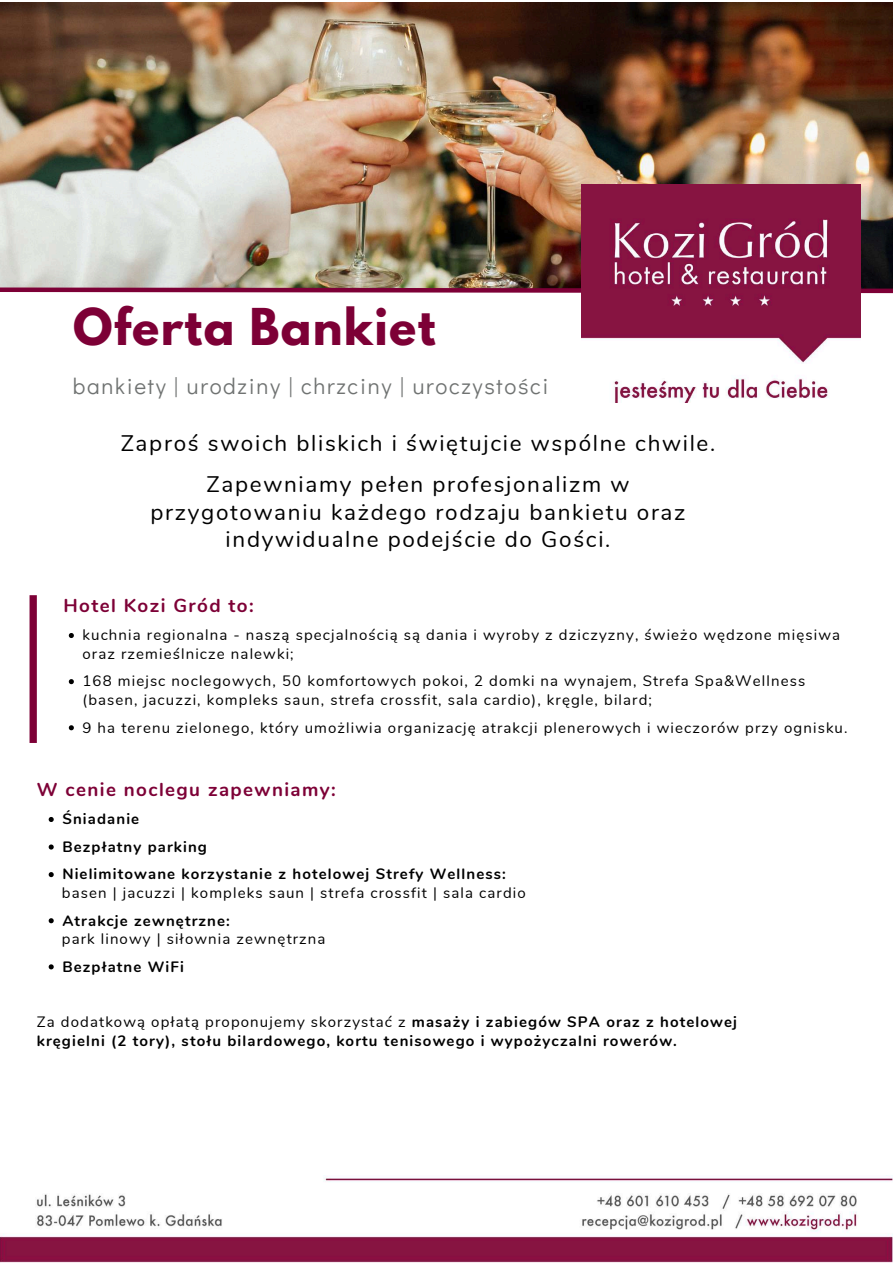
<style>
.page{position:relative;width:893px;height:1263px;background:#fff}
.page>*{position:absolute;margin:0;border:0;box-sizing:border-box;transform-origin:0 0}
.t1{font:700 45px "League Spartan";letter-spacing:.03em;color:#7d0036}
.t2{font:22.5px/41.6px "Nunito";letter-spacing:.075em;color:#000;text-align:center}
.t3{font:22.5px "Didact Gothic";letter-spacing:.075em;color:#707372}
.t4{font:700 18.75px "Nunito";letter-spacing:.075em;color:#7d0036}
.t5{font:15px/18.6px "Nunito";letter-spacing:.075em;color:#000}
.t6{font:700 15px/27.6px "Nunito";letter-spacing:.075em;color:#000}
.s1{font-weight:400}
</style>
<div class="page">
<img style="left:0;top:2px;width:893px;height:283px">
<img style="left:0;top:285px;width:893px;height:10px">
<div style="left:30px;top:595px;width:7px;height:148px;background:#7d0036"></div>
<img style="left:0;top:1177px;width:893px;height:86px">
<img style="left:581px;top:184px;width:279px;height:218px">
<svg style="left:69px;top:633px;width:5px;height:5px"></svg>
<svg style="left:69px;top:679px;width:5px;height:5px"></svg>
<svg style="left:69px;top:725px;width:5px;height:5px"></svg>
<svg style="left:49px;top:817px;width:5px;height:5px"></svg>
<svg style="left:49px;top:844px;width:5px;height:5px"></svg>
<svg style="left:49px;top:872px;width:5px;height:5px"></svg>
<svg style="left:49px;top:918px;width:5px;height:5px"></svg>
<svg style="left:49px;top:964px;width:5px;height:5px"></svg>
<h1 class="t1" style="left:73px;top:305px;width:364px">Oferta Bankiet</h1>
<h2 class="t3" style="left:73px;top:371px;width:477px">bankiety | urodziny | chrzciny | uroczystości</h2>
<h2 class="t2" style="left:121px;top:422px;width:596px">Zaproś swoich bliskich i świętujcie wspólne chwile.<br>Zapewniamy pełen profesjonalizm w</h2>
<h2 class="t2" style="left:150px;top:499px;width:536px;line-height:27.6px">przygotowaniu każdego rodzaju bankietu oraz indywidualne podejście do Gości.</h2>
<p class="t4" style="left:63px;top:593px;width:192px">Hotel Kozi Gród to:</p>
<p class="t5" style="left:82px;top:626px;width:759px">kuchnia regionalna - naszą specjalnością są dania i wyroby z dziczyzny, świeżo wędzone mięsiwa oraz rzemieślnicze nalewki;</p>
<p class="t5" style="left:82px;top:672px;width:724px">168 miejsc noclegowych, 50 komfortowych pokoi, 2 domki na wynajem, Strefa Spa&amp;Wellness (basen, jacuzzi, kompleks saun, strefa crossfit, sala cardio), kręgle, bilard;</p>
<p class="t5" style="left:82px;top:718px;width:766px">9 ha terenu zielonego, który umożliwia organizację atrakcji plenerowych i wieczorów przy ognisku.</p>
<p class="t4" style="left:37px;top:777px;width:300px">W cenie noclegu zapewniamy:</p>
<p class="t6" style="left:62px;top:805px;width:445px">Śniadanie<br>Bezpłatny parking<br>Nielimitowane korzystanie z hotelowej Strefy Wellness:</p>
<p class="t5" style="left:62px;top:884px;width:465px">basen | jacuzzi | kompleks saun | strefa crossfit | sala cardio</p>
<p class="t6" style="left:62px;top:907px;width:169px">Atrakcje zewnętrzne:</p>
<p class="t5" style="left:62px;top:930px;width:265px">park linowy | siłownia zewnętrzna</p>
<p class="t6" style="left:62px;top:953px;width:123px">Bezpłatne WiFi</p>
<p class="t6" style="left:37px;top:1013px;width:702px;line-height:18.6px"><span class="s1">Za dodatkową opłatą proponujemy skorzystać z</span> masaży i zabiegów SPA oraz z hotelowej kręgielni (2 tory), stołu bilardowego, kortu tenisowego i wypożyczalni rowerów.</p>
</div>
